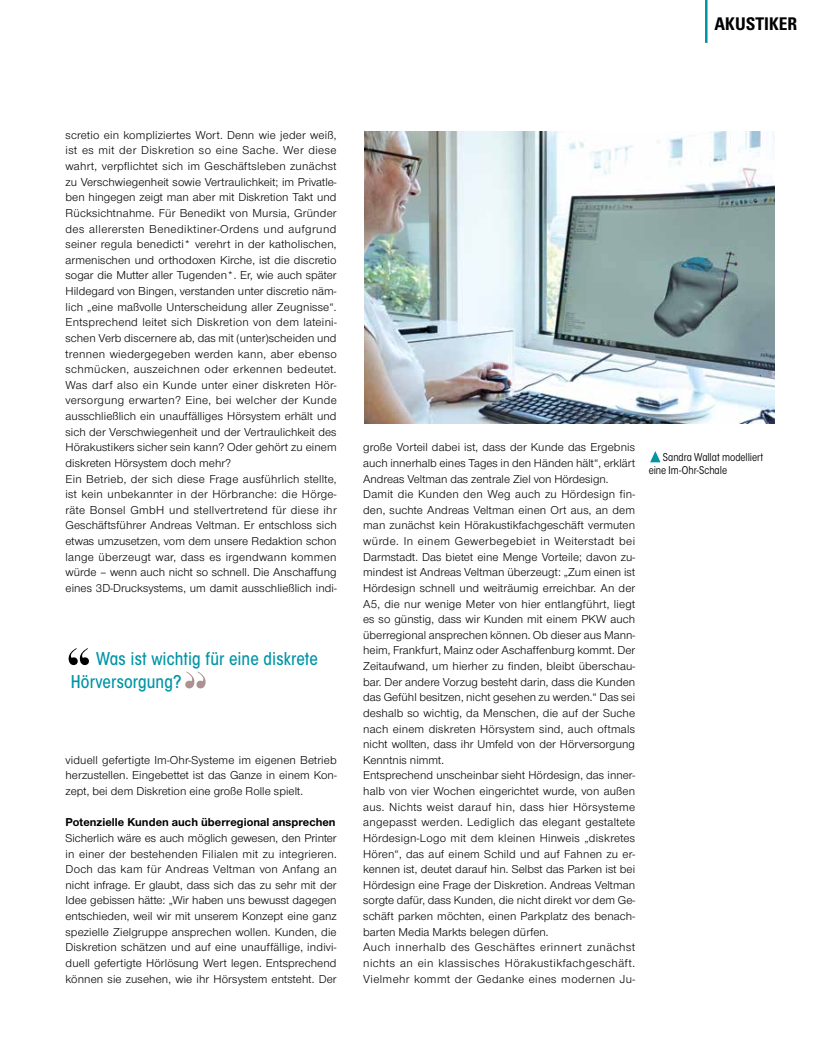
<style>
.page{position:relative;width:815px;height:1063px;background:#fff}
.page>*{position:absolute;margin:0;border:0;box-sizing:border-box;transform-origin:0 0}
.t1{font:500 condensed 17.5px/23.2px "ITC Avant Garde Std";letter-spacing:.005em;color:#0094a5}
.t2{font:700 condensed 17.5px "Univers LT Std";color:#000}
.t3{font:11.88px/15.6px "Nimbus Sans Novus T";letter-spacing:.01em;color:#000}
.t4{font:700 11.88px "Nimbus Sans Novus T";letter-spacing:.005em;color:#000}
.t5{font:condensed 10.62px/13.1px "ITC Avant Garde Std";letter-spacing:-.005em;color:#000}
</style>
<div class="page">
<img style="left:365px;top:131px;width:409px;height:292px">
<hr style="left:705px;top:0;width:3px;height:43px;background:#0094a5">
<svg style="left:649px;top:451px;width:12px;height:12px"></svg>
<svg style="left:69px;top:648px;width:20px;height:17px"></svg>
<svg style="left:185px;top:671px;width:21px;height:17px"></svg>
<h1 class="t2" style="left:715px;top:13px;width:84px">AKUSTIKER</h1>
<p class="t3" style="left:66px;top:127px;width:273px">scretio ein kompliziertes Wort. Denn wie jeder weiß, ist es mit der Diskretion so eine Sache. Wer diese wahrt, verpflichtet sich im Geschäftsleben zunächst zu Verschwiegenheit sowie Vertraulichkeit; im Privatle&shy;ben hingegen zeigt man aber mit Diskretion Takt und Rücksichtnahme. Für Benedikt von Mursia, Gründer des allerersten Benediktiner-Ordens und aufgrund seiner regula benedicti* verehrt in der katholischen, armenischen und orthodoxen Kirche, ist die discretio sogar die Mutter aller Tugenden*. Er, wie auch später Hildegard von Bingen, verstanden unter discretio näm&shy;lich „eine maßvolle Unterscheidung aller Zeugnisse“.<br>Entsprechend leitet sich Diskretion von dem lateini&shy;schen Verb discernere ab, das mit (unter)scheiden und trennen wiedergegeben werden kann, aber ebenso schmücken, auszeichnen oder erkennen bedeutet.<br>Was darf also ein Kunde unter einer diskreten Hör&shy;versorgung erwarten? Eine, bei welcher der Kunde ausschließlich ein unauffälliges Hörsystem erhält und sich der Verschwiegenheit und der Vertraulichkeit des Hörakustikers sicher sein kann? Oder gehört zu einem diskreten Hörsystem doch mehr?<br>Ein Betrieb, der sich diese Frage ausführlich stellte, ist kein unbekannter in der Hörbranche: die Hörge&shy;räte Bonsel GmbH und stellvertretend für diese ihr Geschäftsführer Andreas Veltman. Er entschloss sich etwas umzusetzen, vom dem unsere Redaktion schon lange überzeugt war, dass es irgendwann kommen würde – wenn auch nicht so schnell. Die Anschaffung eines 3D-Drucksystems, um damit ausschließlich indi-</p>
<h1 class="t1" style="left:71px;top:647px;width:249px;text-indent:25px">Was ist wichtig für eine diskrete<br>Hörversorgung?</h1>
<p class="t3" style="left:66px;top:752px;width:273px;text-align:justify">viduell gefertigte Im-Ohr-Systeme im eigenen Betrieb herzustellen. Eingebettet ist das Ganze in einem Kon&shy;zept, bei dem Diskretion eine große Rolle spielt.</p>
<p class="t4" style="left:66px;top:815px;width:272px">Potenzielle Kunden auch überregional ansprechen</p>
<p class="t3" style="left:66px;top:830px;width:273px;text-align:justify">Sicherlich wäre es auch möglich gewesen, den Printer in einer der bestehenden Filialen mit zu integrieren.<br>Doch das kam für Andreas Veltman von Anfang an nicht infrage. Er glaubt, dass sich das zu sehr mit der Idee gebissen hätte: „Wir haben uns bewusst dagegen entschieden, weil wir mit unserem Konzept eine ganz spezielle Zielgruppe ansprechen wollen. Kunden, die Diskretion schätzen und auf eine unauffällige, indivi&shy;duell gefertigte Hörlösung Wert legen. Entsprechend können sie zusehen, wie ihr Hörsystem entsteht. Der</p>
<p class="t3" style="left:363px;top:439px;width:274px">große Vorteil dabei ist, dass der Kunde das Ergebnis auch innerhalb eines Tages in den Händen hält“, erklärt Andreas Veltman das zentrale Ziel von Hördesign.<br>Damit die Kunden den Weg auch zu Hördesign fin&shy;den, suchte Andreas Veltman einen Ort aus, an dem man zunächst kein Hörakustikfachgeschäft vermuten würde. In einem Gewerbegebiet in Weiterstadt bei Darmstadt. Das bietet eine Menge Vorteile; davon zu&shy;mindest ist Andreas Veltman überzeugt: „Zum einen ist Hördesign schnell und weiträumig erreichbar. An der A5, die nur wenige Meter von hier entlangführt, liegt es so günstig, dass wir Kunden mit einem PKW auch überregional ansprechen können. Ob dieser aus Mann&shy;heim, Frankfurt, Mainz oder Aschaffenburg kommt. Der Zeitaufwand, um hierher zu finden, bleibt überschau&shy;bar. Der andere Vorzug besteht darin, dass die Kunden das Gefühl besitzen, nicht gesehen zu werden.“ Das sei deshalb so wichtig, da Menschen, die auf der Suche nach einem diskreten Hörsystem sind, auch oftmals nicht wollten, dass ihr Umfeld von der Hörversorgung Kenntnis nimmt.<br>Entsprechend unscheinbar sieht Hördesign, das inner&shy;halb von vier Wochen eingerichtet wurde, von außen aus. Nichts weist darauf hin, dass hier Hörsysteme angepasst werden. Lediglich das elegant gestaltete Hördesign-Logo mit dem kleinen Hinweis „diskretes Hören“, das auf einem Schild und auf Fahnen zu er&shy;kennen ist, deutet darauf hin. Selbst das Parken ist bei Hördesign eine Frage der Diskretion. Andreas Veltman sorgte dafür, dass Kunden, die nicht direkt vor dem Ge&shy;schäft parken möchten, einen Parkplatz des benach&shy;barten Media Markts belegen dürfen.<br>Auch innerhalb des Geschäftes erinnert zunächst nichts an ein klassisches Hörakustikfachgeschäft.<br>Vielmehr kommt der Gedanke eines modernen Ju-</p>
<p class="t5" style="left:649px;top:450px;width:116px;text-indent:14px">Sandra Wallat modelliert eine Im-Ohr-Schale</p>
</div>
